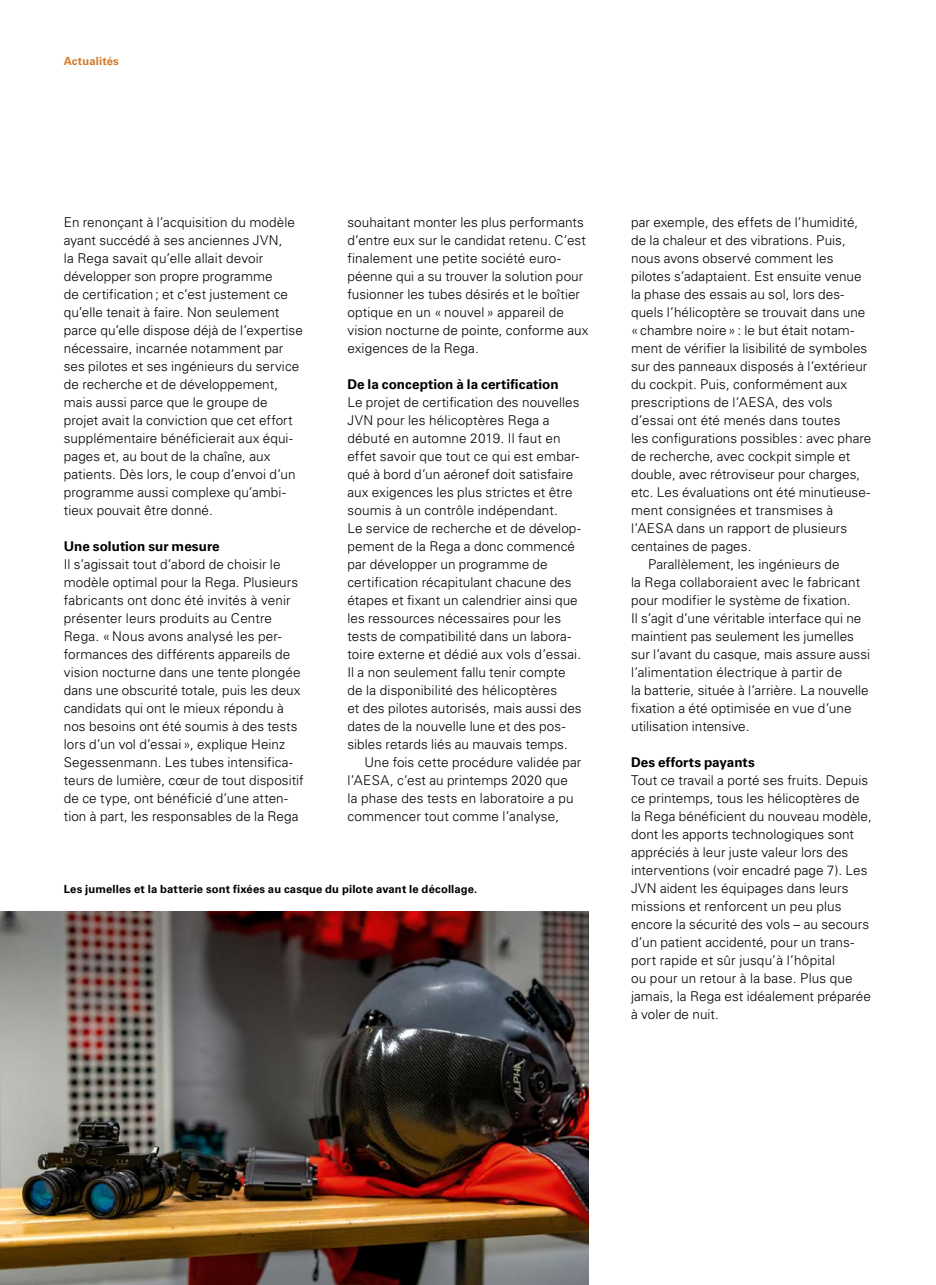
<style>
.page{position:relative;width:936px;height:1285px;background:#fff}
.page>*{position:absolute;margin:0;border:0;box-sizing:border-box;transform-origin:0 0}
.t1{font:300 13.5px/18px "Univers LT Std";letter-spacing:.005em;color:#000}
.t2{font:700 13.5px "Univers LT Std";color:#000}
.t3{font:700 11.25px "Univers LT Std";letter-spacing:.015em;color:#000}
.t4{font:700 11.25px "Univers LT Std";letter-spacing:.01em;color:#d27b27}
</style>
<div class="page">
<img style="left:0;top:911px;width:588px;height:373px">
<p class="t4" style="left:64px;top:54px;width:57px">Actualités</p>
<p class="t1" style="left:64px;top:213px;width:240px">En renonçant à l’acquisition du modèle ayant succédé à ses anciennes JVN,<br>la Rega savait qu’elle allait devoir développer son propre programme<br>de certification; et c’est justement ce qu’elle tenait à faire. Non seulement parce qu’elle dispose déjà de l’expertise nécessaire, incarnée notamment par ses pilotes et ses ingénieurs du service de recherche et de développement, mais aussi parce que le groupe de projet avait la conviction que cet effort supplémentaire bénéficierait aux équi&shy;pages et, au bout de la chaîne, aux patients. Dès lors, le coup d’envoi d’un programme aussi complexe qu’ambi&shy;tieux pouvait être donné.</p>
<h4 class="t2" style="left:64px;top:538px;width:157px">Une solution sur mesure</h4>
<p class="t1" style="left:64px;top:555px;width:241px">Il s’agissait tout d’abord de choisir le modèle optimal pour la Rega. Plusieurs fabricants ont donc été invités à venir présenter leurs produits au Centre Rega. «Nous avons analysé les per&shy;formances des différents appareils de vision nocturne dans une tente plongée dans une obscurité totale, puis les deux candidats qui ont le mieux répondu à nos besoins ont été soumis à des tests lors d’un vol d’essai», explique Heinz Segessenmann. Les tubes intensifica&shy;teurs de lumière, cœur de tout dispositif de ce type, ont bénéficié d’une atten&shy;tion à part, les responsables de la Rega</p>
<p class="t1" style="left:347px;top:213px;width:242px">souhaitant monter les plus performants d’entre eux sur le candidat retenu. C’est finalement une petite société euro&shy;péenne qui a su trouver la solution pour fusionner les tubes désirés et le boîtier optique en un « nouvel » appareil de vision nocturne de pointe, conforme aux exigences de la Rega.</p>
<h4 class="t2" style="left:347px;top:376px;width:213px">De la conception à la certification</h4>
<p class="t1" style="left:347px;top:393px;width:236px">Le projet de certification des nouvelles JVN pour les hélicoptères Rega a débuté en automne 2019. Il faut en effet savoir que tout ce qui est embar&shy;qué à bord d’un aéronef doit satisfaire aux exigences les plus strictes et être soumis à un contrôle indépendant.<br>Le service de recherche et de dévelop&shy;pement de la Rega a donc commencé par développer un programme de certification récapitulant chacune des étapes et fixant un calendrier ainsi que les ressources nécessaires pour les tests de compatibilité dans un labora&shy;toire externe et dédié aux vols d’essai.<br>Il a non seulement fallu tenir compte de la disponibilité des hélicoptères<br>et des pilotes autorisés, mais aussi des dates de la nouvelle lune et des pos&shy;sibles retards liés au mauvais temps.</p>
<p class="t1" style="left:347px;top:753px;width:235px;text-indent:17px">Une fois cette procédure validée par l’AESA, c’est au printemps 2020 que<br>la phase des tests en laboratoire a pu commencer tout comme l’analyse,</p>
<p class="t3" style="left:64px;top:882px;width:415px">Les jumelles et la batterie sont fixées au casque du pilote avant le décollage.</p>
<p class="t1" style="left:631px;top:213px;width:242px">par exemple, des effets de l’humidité, de la chaleur et des vibrations. Puis, nous avons observé comment les pilotes s’adaptaient. Est ensuite venue la phase des essais au sol, lors des&shy;quels l’hélicoptère se trouvait dans une «chambre noire»: le but était notam&shy;ment de vérifier la lisibilité de symboles sur des panneaux disposés à l’extérieur du cockpit. Puis, conformément aux prescriptions de l’AESA, des vols d’essai ont été menés dans toutes<br>les configurations possibles : avec phare de recherche, avec cockpit simple et double, avec rétroviseur pour charges, etc. Les évaluations ont été minutieuse&shy;ment consignées et transmises à l’AESA dans un rapport de plusieurs centaines de pages.</p>
<p class="t1" style="left:631px;top:555px;width:240px;text-indent:17px">Parallèlement, les ingénieurs de<br>la Rega collaboraient avec le fabricant pour modifier le système de fixation.<br>Il s’agit d’une véritable interface qui ne maintient pas seulement les jumelles sur l’avant du casque, mais assure aussi l’alimentation électrique à partir de<br>la batterie, située à l’arrière. La nouvelle fixation a été optimisée en vue d’une utilisation intensive.</p>
<h4 class="t2" style="left:631px;top:754px;width:125px">Des efforts payants</h4>
<p class="t1" style="left:631px;top:771px;width:242px">Tout ce travail a porté ses fruits. Depuis ce printemps, tous les hélicoptères de la Rega bénéficient du nouveau modèle, dont les apports technologiques sont appréciés à leur juste valeur lors des interventions (voir encadré page 7). Les JVN aident les équipages dans leurs missions et renforcent un peu plus encore la sécurité des vols – au secours d’un patient accidenté, pour un trans&shy;port rapide et sûr jusqu’à l’hôpital<br>ou pour un retour à la base. Plus que jamais, la Rega est idéalement préparée à voler de nuit.</p>
</div>
